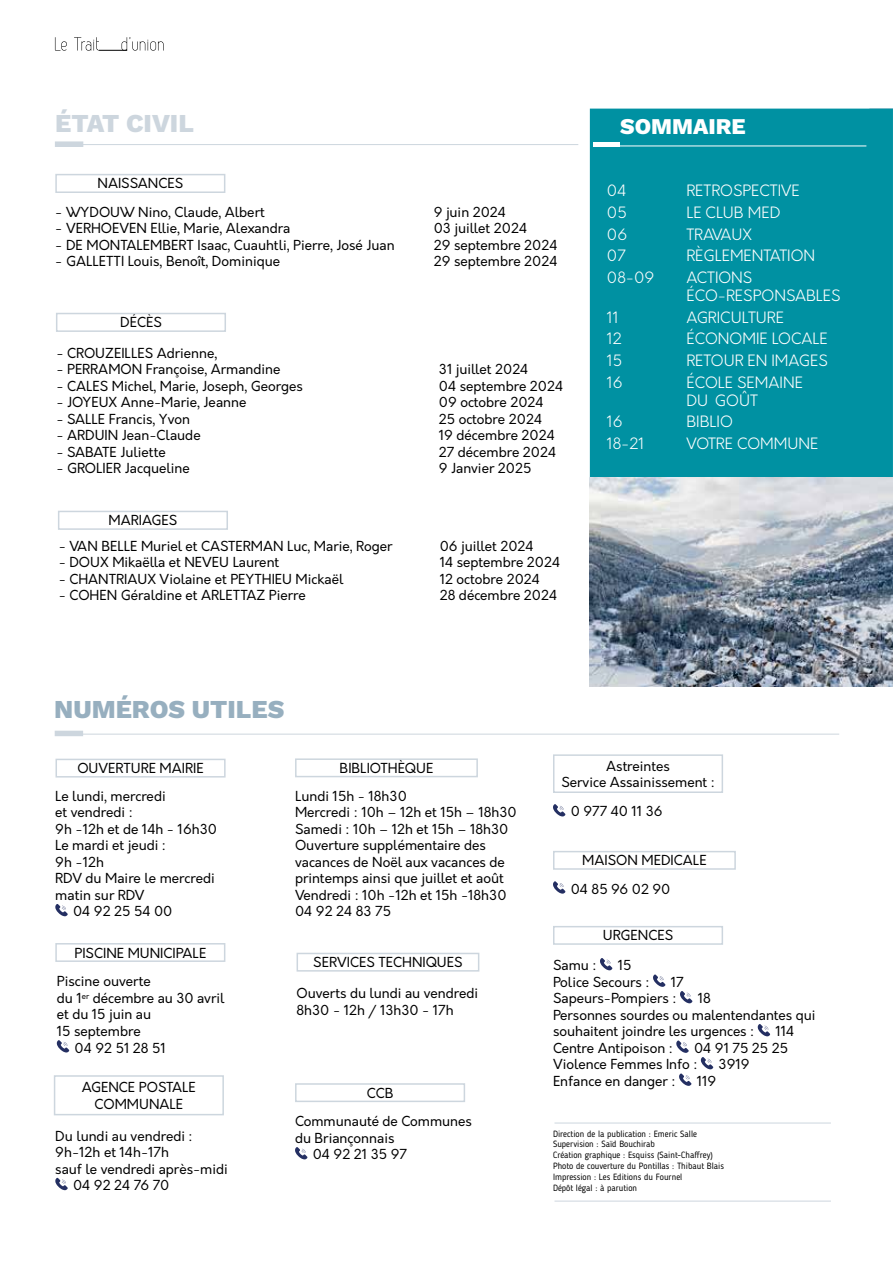
<style>
.page{position:relative;width:893px;height:1263px;background:#fff}
.page>*{position:absolute;margin:0;border:0;box-sizing:border-box;transform-origin:0 0}
.t1{font:800 25.8px "Work Sans";color:#97afbf}
.t2{font:800 25.8px "Work Sans";color:#cdd6de}
.t3{font:800 22.5px "Work Sans";color:#fff}
.t4{font:300 15.3px/17.5px "Orkney";color:#fff}
.t5{font:13.5px/16.5px "Orkney";color:#000}
.t6{font:9px/10.8px "Blogger Sans";color:#000}
</style>
<div class="page">
<svg style="left:867px;top:108px;width:26px;height:1px"></svg>
<hr style="left:57px;top:144px;width:521px;height:1px;background:#cdd6de">
<hr style="left:81px;top:734px;width:758px;height:1px;background:#cdd6de">
<hr style="left:554px;top:1123px;width:277px;height:1px;background:#cdd6de">
<hr style="left:554px;top:1201px;width:277px;height:1px;background:#cdd6de">
<div style="left:55px;top:141px;width:28px;height:6px;border:2px solid #cdd6de"></div>
<div style="left:55px;top:731px;width:28px;height:5px;border:2px solid #cdd6de"></div>
<svg style="left:55px;top:37px;width:109px;height:14px"></svg>
<svg style="left:55px;top:904px;width:13px;height:12px"></svg>
<svg style="left:57px;top:1040px;width:12px;height:12px"></svg>
<svg style="left:295px;top:1147px;width:13px;height:12px"></svg>
<svg style="left:55px;top:1178px;width:13px;height:12px"></svg>
<svg style="left:553px;top:804px;width:12px;height:12px"></svg>
<svg style="left:553px;top:881px;width:12px;height:13px"></svg>
<svg style="left:600px;top:958px;width:12px;height:12px"></svg>
<svg style="left:653px;top:974px;width:12px;height:13px"></svg>
<svg style="left:680px;top:991px;width:12px;height:12px"></svg>
<svg style="left:757px;top:1024px;width:13px;height:12px"></svg>
<svg style="left:676px;top:1040px;width:13px;height:13px"></svg>
<svg style="left:701px;top:1057px;width:12px;height:12px"></svg>
<svg style="left:679px;top:1073px;width:12px;height:13px"></svg>
<div style="left:56px;top:759px;width:170px;height:18px;border:2px solid #cdd6de"></div>
<div style="left:55px;top:943px;width:170px;height:19px;border:2px solid #cdd6de"></div>
<div style="left:54px;top:1075px;width:170px;height:40px;border:2px solid #cdd6de"></div>
<div style="left:55px;top:174px;width:170px;height:19px;border:2px solid #cdd6de"></div>
<div style="left:56px;top:313px;width:170px;height:19px;border:2px solid #cdd6de"></div>
<div style="left:58px;top:511px;width:170px;height:19px;border:2px solid #cdd6de"></div>
<div style="left:295px;top:1083px;width:170px;height:19px;border:2px solid #cdd6de"></div>
<div style="left:553px;top:754px;width:170px;height:39px;border:2px solid #cdd6de"></div>
<div style="left:553px;top:926px;width:170px;height:19px;border:2px solid #cdd6de"></div>
<div style="left:297px;top:953px;width:182px;height:18px;border:2px solid #cdd6de"></div>
<div style="left:553px;top:851px;width:183px;height:19px;border:2px solid #cdd6de"></div>
<div style="left:295px;top:758px;width:183px;height:19px;border:2px solid #cdd6de"></div>
<div style="left:590px;top:109px;width:303px;height:369px;background:#0091a2"></div>
<hr style="left:618px;top:146px;width:248px;height:1px;background:#fff">
<hr style="left:593px;top:142px;width:27px;height:4px;background:#fff">
<img style="left:590px;top:478px;width:303px;height:209px">
<h1 class="t2" style="left:55px;top:103px;width:140px">ÉTAT CIVIL</h1>
<p class="t5" style="left:98px;top:176px;width:87px">NAISSANCES</p>
<p class="t5" style="left:55px;top:204px;width:211px">- WYDOUW Nino, Claude, Albert</p>
<p class="t5" style="left:434px;top:204px;width:74px">9 juin 2024</p>
<p class="t5" style="left:55px;top:220px;width:237px">- VERHOEVEN Ellie, Marie, Alexandra</p>
<p class="t5" style="left:434px;top:220px;width:95px">03 juillet 2024</p>
<p class="t5" style="left:55px;top:237px;width:341px">- DE MONTALEMBERT Isaac, Cuauhtli, Pierre, José Juan</p>
<p class="t5" style="left:434px;top:237px;width:125px">29 septembre 2024</p>
<p class="t5" style="left:55px;top:253px;width:226px">- GALLETTI Louis, Benoît, Dominique</p>
<p class="t5" style="left:434px;top:253px;width:125px">29 septembre 2024</p>
<p class="t5" style="left:120px;top:315px;width:43px">DÉCÈS</p>
<p class="t5" style="left:56px;top:345px;width:162px">- CROUZEILLES Adrienne,</p>
<p class="t5" style="left:56px;top:361px;width:226px">- PERRAMON Françoise, Armandine</p>
<p class="t5" style="left:439px;top:361px;width:91px">31 juillet 2024</p>
<p class="t5" style="left:56px;top:378px;width:248px">- CALES Michel, Marie, Joseph, Georges</p>
<p class="t5" style="left:439px;top:378px;width:126px">04 septembre 2024</p>
<p class="t5" style="left:56px;top:394px;width:192px">- JOYEUX Anne-Marie, Jeanne</p>
<p class="t5" style="left:439px;top:394px;width:106px">09 octobre 2024</p>
<p class="t5" style="left:56px;top:411px;width:135px">- SALLE Francis, Yvon</p>
<p class="t5" style="left:439px;top:411px;width:105px">25 octobre 2024</p>
<p class="t5" style="left:56px;top:427px;width:146px">- ARDUIN Jean-Claude</p>
<p class="t5" style="left:439px;top:427px;width:118px">19 décembre 2024</p>
<p class="t5" style="left:56px;top:444px;width:111px">- SABATE Juliette</p>
<p class="t5" style="left:439px;top:444px;width:119px">27 décembre 2024</p>
<p class="t5" style="left:56px;top:460px;width:135px">- GROLIER Jacqueline</p>
<p class="t5" style="left:439px;top:460px;width:94px">9 Janvier 2025</p>
<p class="t5" style="left:109px;top:512px;width:70px">MARIAGES</p>
<p class="t5" style="left:59px;top:538px;width:335px">- VAN BELLE Muriel et CASTERMAN Luc, Marie, Roger</p>
<p class="t5" style="left:440px;top:538px;width:96px">06 juillet 2024</p>
<p class="t5" style="left:59px;top:554px;width:222px">- DOUX Mikaëlla et NEVEU Laurent</p>
<p class="t5" style="left:440px;top:554px;width:122px">14 septembre 2024</p>
<p class="t5" style="left:59px;top:571px;width:286px">- CHANTRIAUX Violaine et PEYTHIEU Mickaël</p>
<p class="t5" style="left:440px;top:571px;width:102px">12 octobre 2024</p>
<p class="t5" style="left:59px;top:587px;width:249px">- COHEN Géraldine et ARLETTAZ Pierre</p>
<p class="t5" style="left:440px;top:587px;width:119px">28 décembre 2024</p>
<h1 class="t1" style="left:54px;top:689px;width:232px">NUMÉROS UTILES</h1>
<h2 class="t3" style="left:620px;top:109px;width:127px">SOMMAIRE</h2>
<p class="t4" style="left:607px;top:182px;width:21px">04</p>
<p class="t4" style="left:686px;top:182px;width:115px">RETROSPECTIVE</p>
<p class="t4" style="left:607px;top:204px;width:21px">05</p>
<p class="t4" style="left:686px;top:204px;width:95px">LE CLUB MED</p>
<p class="t4" style="left:607px;top:225px;width:22px">06</p>
<p class="t4" style="left:686px;top:225px;width:67px">TRAVAUX</p>
<p class="t4" style="left:607px;top:247px;width:20px">07</p>
<p class="t4" style="left:686px;top:247px;width:130px">RÈGLEMENTATION</p>
<p class="t4" style="left:607px;top:269px;width:49px">08-09</p>
<p class="t4" style="left:686px;top:269px;width:156px">ACTIONS<br>ÉCO-RESPONSABLES</p>
<p class="t4" style="left:607px;top:308px;width:13px">11</p>
<p class="t4" style="left:686px;top:308px;width:99px">AGRICULTURE</p>
<p class="t4" style="left:607px;top:330px;width:16px">12</p>
<p class="t4" style="left:686px;top:330px;width:143px">ÉCONOMIE LOCALE</p>
<p class="t4" style="left:607px;top:352px;width:17px">15</p>
<p class="t4" style="left:686px;top:352px;width:143px">RETOUR EN IMAGES</p>
<p class="t4" style="left:607px;top:374px;width:17px">16</p>
<p class="t4" style="left:686px;top:374px;width:118px">ÉCOLE SEMAINE<br>DU GOÛT</p>
<p class="t4" style="left:607px;top:413px;width:17px">16</p>
<p class="t4" style="left:686px;top:413px;width:48px">BIBLIO</p>
<p class="t4" style="left:607px;top:435px;width:39px">18-21</p>
<p class="t4" style="left:686px;top:435px;width:133px">VOTRE COMMUNE</p>
<p class="t5" style="left:77px;top:760px;width:128px">OUVERTURE MAIRIE</p>
<p class="t5" style="left:55px;top:788px;width:112px">Le lundi, mercredi</p>
<p class="t5" style="left:55px;top:804px;width:79px">et vendredi :</p>
<p class="t5" style="left:55px;top:821px;width:163px">9h -12h et de 14h - 16h30</p>
<p class="t5" style="left:55px;top:837px;width:112px">Le mardi et jeudi :</p>
<p class="t5" style="left:55px;top:854px;width:50px">9h -12h</p>
<p class="t5" style="left:55px;top:870px;width:161px">RDV du Maire le mercredi</p>
<p class="t5" style="left:55px;top:887px;width:91px">matin sur RDV</p>
<p class="t5" style="left:73px;top:903px;width:101px">04 92 25 54 00</p>
<p class="t5" style="left:74px;top:945px;width:133px">PISCINE MUNICIPALE</p>
<p class="t5" style="left:57px;top:974px;width:95px">Piscine ouverte</p>
<p class="t5" style="left:57px;top:990px;width:169px">du 1<sup>er</sup> décembre au 30 avril</p>
<p class="t5" style="left:57px;top:1007px;width:96px">et du 15 juin au</p>
<p class="t5" style="left:57px;top:1023px;width:85px">15 septembre</p>
<p class="t5" style="left:75px;top:1040px;width:93px">04 92 51 28 51</p>
<p class="t5" style="left:82px;top:1079px;width:116px;text-align:center">AGENCE POSTALE<br>COMMUNALE</p>
<p class="t5" style="left:55px;top:1128px;width:139px">Du lundi au vendredi :</p>
<p class="t5" style="left:55px;top:1144px;width:115px">9h-12h et 14h-17h</p>
<p class="t5" style="left:55px;top:1161px;width:174px">sauf le vendredi après-midi</p>
<p class="t5" style="left:73px;top:1177px;width:98px">04 92 24 76 70</p>
<p class="t5" style="left:340px;top:760px;width:95px">BIBLIOTHÈQUE</p>
<p class="t5" style="left:295px;top:788px;width:223px">Lundi 15h - 18h30<br>Mercredi : 10h – 12h et 15h – 18h30<br>Samedi : 10h – 12h et 15h – 18h30<br>Ouverture supplémentaire des vacances de Noël aux vacances de printemps ainsi que juillet et août<br>Vendredi : 10h -12h et 15h -18h30<br>04 92 24 83 75</p>
<p class="t5" style="left:313px;top:954px;width:151px">SERVICES TECHNIQUES</p>
<p class="t5" style="left:297px;top:986px;width:183px">Ouverts du lundi au vendredi<br>8h30 - 12h / 13h30 - 17h</p>
<p class="t5" style="left:367px;top:1085px;width:28px">CCB</p>
<p class="t5" style="left:295px;top:1113px;width:178px">Communauté de Communes</p>
<p class="t5" style="left:295px;top:1130px;width:101px">du Briançonnais</p>
<p class="t5" style="left:313px;top:1146px;width:96px">04 92 21 35 97</p>
<p class="t5" style="left:561px;top:758px;width:155px;text-align:center">Astreintes<br>Service Assainissement :</p>
<p class="t5" style="left:571px;top:804px;width:94px">0 977 40 11 36</p>
<p class="t5" style="left:582px;top:852px;width:126px">MAISON MEDICALE</p>
<p class="t5" style="left:571px;top:881px;width:101px">04 85 96 02 90</p>
<p class="t5" style="left:603px;top:927px;width:72px">URGENCES</p>
<p class="t5" style="left:553px;top:957px;width:45px">Samu :</p>
<p class="t5" style="left:553px;top:957px;width:98px;text-indent:65px">15<br>Police Secours :</p>
<p class="t5" style="left:553px;top:974px;width:132px;text-indent:118px">17<br>Sapeurs-Pompiers :</p>
<p class="t5" style="left:553px;top:990px;width:264px;text-indent:145px">18<br>Personnes sourdes ou malentendantes qui souhaitent joindre les urgences :</p>
<p class="t5" style="left:775px;top:1023px;width:20px">114</p>
<p class="t5" style="left:553px;top:1040px;width:237px;text-indent:141px">04 91 75 25 25<br>Violence Femmes Info :</p>
<p class="t5" style="left:553px;top:1040px;width:121px">Centre Antipoison :</p>
<p class="t5" style="left:719px;top:1056px;width:32px">3919</p>
<p class="t5" style="left:553px;top:1073px;width:124px">Enfance en danger :</p>
<p class="t5" style="left:697px;top:1073px;width:21px">119</p>
<p class="t6" style="left:553px;top:1128px;width:173px">Direction de la publication : Emeric Salle Supervision : Saïd Bouchirab<br>Création graphique : Esquiss (Saint-Chaffrey)<br>Photo de couverture du Pontillas : Thibaut Blais Impression : Les Editions du Fournel<br>Dépôt légal : à parution</p>
</div>
